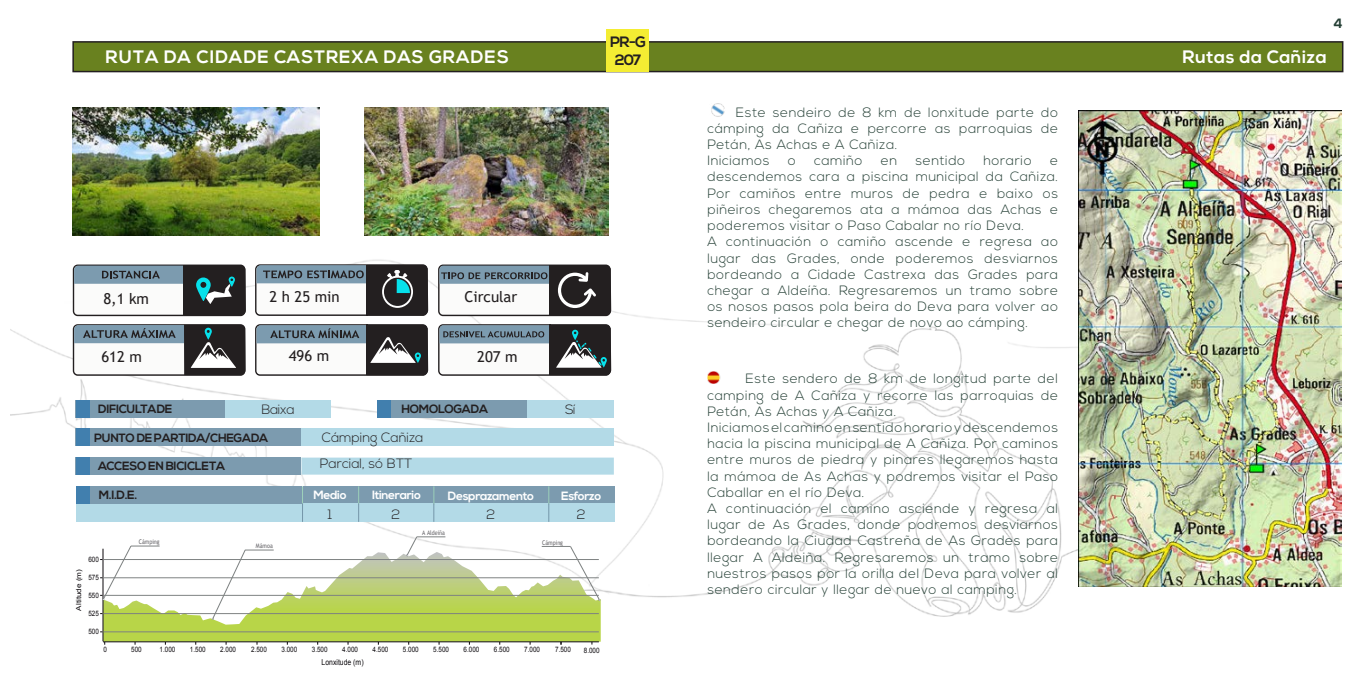
<style>
.page{position:relative;width:1361px;height:681px;background:#fff}
.page>*{position:absolute;margin:0;border:0;box-sizing:border-box;transform-origin:0 0}
.t1{font:700 18px "Nexa";letter-spacing:.05em;color:#fff}
.t2{font:700 18px "Nexa";letter-spacing:.03em;color:#fff}
.t3{font:15px "Trebuchet MS";color:#231f20}
.t4{font:700 15px "Nexa";color:#231f20}
.t5{font:300 13.5px/16.2px "Nexa";letter-spacing:.04em;color:#243f35;text-align:justify}
.t6{font:300 13.5px "Nexa";color:#231f20}
.t7{font:700 13.5px "Nexa";color:#243f35}
.t8{font:700 12px "Nexa";letter-spacing:-.03em;color:#231f20}
.t9{font:700 12px "Nexa";letter-spacing:-.03em;color:#fff}
.t10{font:8.1px "Arial";color:#0c090d;scale:.85 1}
.t11{font:7.5px "Arial";color:#0c090d;scale:.85 1}
.t12{font:6.9px "Arial";color:#0c090d;scale:1.18 1}
.t13{font:6.45px "Trebuchet MS";color:#656468;scale:.85 1}
</style>
<div class="page">
<img style="left:11px;top:29px;width:1333px;height:616px">
<img style="left:364px;top:107px;width:245px;height:128px">
<img style="left:1079px;top:110px;width:262px;height:476px">
<div style="left:73px;top:42px;width:1269px;height:30px;background:#69811f"></div>
<div style="left:72px;top:41px;width:1271px;height:31px;border:2px solid #231f20"></div>
<div style="left:607px;top:29px;width:42px;height:43px;background:#f4ed33"></div>
<svg style="left:707px;top:371px;width:13px;height:13px"></svg>
<div style="left:75px;top:428px;width:226px;height:17px;background:#7c9baf"></div>
<div style="left:75px;top:457px;width:226px;height:17px;background:#7c9baf"></div>
<div style="left:75px;top:400px;width:150px;height:17px;background:#7c9baf"></div>
<div style="left:377px;top:400px;width:150px;height:17px;background:#7c9baf"></div>
<div style="left:76px;top:428px;width:14px;height:17px;background:#417fae"></div>
<div style="left:76px;top:457px;width:14px;height:17px;background:#417fae"></div>
<div style="left:301px;top:428px;width:313px;height:17px;background:#b3dae7"></div>
<div style="left:301px;top:457px;width:313px;height:17px;background:#b3dae7"></div>
<div style="left:76px;top:400px;width:14px;height:17px;background:#417fae"></div>
<div style="left:377px;top:400px;width:14px;height:17px;background:#417fae"></div>
<div style="left:527px;top:400px;width:87px;height:17px;background:#b4dae7"></div>
<div style="left:225px;top:400px;width:106px;height:17px;background:#b3dae7"></div>
<div style="left:303px;top:486px;width:311px;height:17px;background:#7c9baf"></div>
<div style="left:76px;top:503px;width:538px;height:18px;background:#b3dae7"></div>
<div style="left:76px;top:486px;width:226px;height:17px;background:#7c9baf"></div>
<svg style="left:302px;top:486px;width:1px;height:35px"></svg>
<svg style="left:358px;top:486px;width:1px;height:35px"></svg>
<svg style="left:433px;top:486px;width:1px;height:35px"></svg>
<svg style="left:548px;top:486px;width:1px;height:35px"></svg>
<div style="left:76px;top:486px;width:14px;height:17px;background:#417fae"></div>
<svg style="left:73px;top:264px;width:173px;height:52px"></svg>
<svg style="left:73px;top:324px;width:172px;height:51px"></svg>
<svg style="left:255px;top:324px;width:173px;height:51px"></svg>
<svg style="left:255px;top:264px;width:173px;height:52px"></svg>
<svg style="left:438px;top:324px;width:173px;height:51px"></svg>
<svg style="left:438px;top:264px;width:173px;height:52px"></svg>
<svg style="left:104px;top:551px;width:497px;height:90px"></svg>
<hr style="left:103px;top:641px;width:496px;height:1px;background:#0c090d">
<hr style="left:103px;top:548px;width:1px;height:93px;background:#0c090d">
<hr style="left:104px;top:559px;width:495px;height:1px;background:#7d8181">
<hr style="left:104px;top:577px;width:495px;height:1px;background:#7d8181">
<hr style="left:104px;top:595px;width:495px;height:1px;background:#7d8181">
<hr style="left:104px;top:613px;width:495px;height:1px;background:#7d8181">
<hr style="left:104px;top:631px;width:495px;height:1px;background:#7d8181">
<svg style="left:100px;top:545px;width:60px;height:55px"></svg>
<svg style="left:542px;top:545px;width:58px;height:55px"></svg>
<svg style="left:406px;top:536px;width:39px;height:20px"></svg>
<svg style="left:212px;top:549px;width:62px;height:70px"></svg>
<img style="left:710px;top:102px;width:17px;height:17px">
<img style="left:73px;top:107px;width:246px;height:128px">
<p class="t4" style="left:610px;top:33px;width:37px">PR-G</p>
<p class="t1" style="left:105px;top:47px;width:405px">RUTA DA CIDADE CASTREXA DAS GRADES</p>
<p class="t4" style="left:615px;top:51px;width:28px">207</p>
<p class="t2" style="left:1182px;top:47px;width:146px">Rutas da Cañiza</p>
<p class="t7" style="left:1333px;top:16px;width:11px">4</p>
<p class="t3" style="left:103px;top:289px;width:47px">8,1 km</p>
<p class="t3" style="left:269px;top:287px;width:72px">2 h 25 min</p>
<p class="t3" style="left:464px;top:287px;width:54px">Circular</p>
<p class="t3" style="left:101px;top:347px;width:42px">612 m</p>
<p class="t3" style="left:289px;top:345px;width:42px">496 m</p>
<p class="t3" style="left:477px;top:347px;width:42px">207 m</p>
<p class="t8" style="left:98px;top:402px;width:75px">DIFICULTADE</p>
<p class="t6" style="left:261px;top:401px;width:35px">Baixa</p>
<p class="t8" style="left:401px;top:402px;width:88px">HOMOLOGADA</p>
<p class="t6" style="left:565px;top:401px;width:12px">Sí</p>
<p class="t8" style="left:94px;top:431px;width:176px">PUNTO DE PARTIDA/CHEGADA</p>
<p class="t8" style="left:98px;top:459px;width:128px">ACCESO EN BICICLETA</p>
<p class="t9" style="left:313px;top:488px;width:35px">Medio</p>
<p class="t9" style="left:372px;top:488px;width:51px">Itinerario</p>
<p class="t9" style="left:448px;top:488px;width:88px">Desprazamento</p>
<p class="t9" style="left:561px;top:488px;width:42px">Esforzo</p>
<p class="t6" style="left:328px;top:506px;width:6px">1</p>
<p class="t6" style="left:391px;top:506px;width:10px">2</p>
<p class="t6" style="left:486px;top:506px;width:10px">2</p>
<p class="t6" style="left:577px;top:506px;width:10px">2</p>
<p class="t6" style="left:322px;top:429px;width:103px">Cámping Cañiza</p>
<p class="t6" style="left:320px;top:455px;width:94px">Parcial, só BTT</p>
<p class="t8" style="left:99px;top:488px;width:40px">M.I.D.E.</p>
<p class="t11" style="left:88px;top:554px;width:14px">600</p>
<p class="t11" style="left:88px;top:572px;width:14px">575</p>
<p class="t11" style="left:88px;top:590px;width:14px">550</p>
<p class="t11" style="left:88px;top:608px;width:14px">525</p>
<p class="t11" style="left:88px;top:626px;width:14px">500</p>
<p class="t12" style="left:74px;top:610px;width:37px;rotate:-90deg">Altitude (m)</p>
<p class="t13" style="left:139px;top:537px;width:26px">Cámping</p>
<p class="t13" style="left:422px;top:528px;width:28px">A Aldeiña</p>
<p class="t13" style="left:256px;top:542px;width:21px">Mámoa</p>
<p class="t13" style="left:542px;top:538px;width:26px">Cámping</p>
<p class="t11" style="left:103px;top:644px;width:6px">0</p>
<p class="t11" style="left:131px;top:644px;width:14px">500</p>
<p class="t11" style="left:160px;top:644px;width:20px">1.000</p>
<p class="t11" style="left:190px;top:644px;width:20px">1.500</p>
<p class="t11" style="left:220px;top:644px;width:20px">2.000</p>
<p class="t11" style="left:251px;top:644px;width:20px">2.500</p>
<p class="t11" style="left:281px;top:644px;width:20px">3.000</p>
<p class="t11" style="left:312px;top:644px;width:20px">3.500</p>
<p class="t11" style="left:342px;top:644px;width:20px">4.000</p>
<p class="t11" style="left:372px;top:644px;width:20px">4.500</p>
<p class="t11" style="left:403px;top:644px;width:20px">5.000</p>
<p class="t11" style="left:433px;top:644px;width:20px">5.500</p>
<p class="t11" style="left:463px;top:644px;width:20px">6.000</p>
<p class="t11" style="left:494px;top:644px;width:20px">6.500</p>
<p class="t11" style="left:524px;top:644px;width:20px">7.000</p>
<p class="t11" style="left:555px;top:644px;width:20px">7.500</p>
<p class="t11" style="left:584px;top:644px;width:20px">8.000</p>
<p class="t10" style="left:322px;top:656px;width:51px">Lonxitude (m)</p>
<p class="t5" style="left:707px;top:104px;width:352px;text-indent:28px">Este sendeiro de 8 km de lonxitude parte do cámping da Cañiza e percorre as parroquias de Petán, As Achas e A Cañiza.</p>
<p class="t5" style="left:707px;top:153px;width:64px">Iniciamos</p>
<p class="t5" style="left:788px;top:153px;width:9px">o</p>
<p class="t5" style="left:814px;top:153px;width:50px">camiño</p>
<p class="t5" style="left:881px;top:153px;width:18px">en</p>
<p class="t5" style="left:915px;top:153px;width:51px">sentido</p>
<p class="t5" style="left:983px;top:153px;width:50px">horario</p>
<p class="t5" style="left:707px;top:153px;width:352px;text-indent:343px">e descendemos cara a piscina municipal da Cañiza.<br>Por camiños entre muros de pedra e baixo os piñeiros chegaremos ata a mámoa das Achas e poderemos visitar o Paso Cabalar no río Deva.</p>
<p class="t5" style="left:707px;top:234px;width:352px">A continuación o camiño ascende e regresa ao lugar das Grades, onde poderemos desviarnos bordeando a Cidade Castrexa das Grades para chegar a Aldeíña. Regresaremos un tramo sobre os nosos pasos pola beira do Deva para volver ao sendeiro circular e chegar de novo ao cámping.</p>
<p class="t5" style="left:707px;top:371px;width:352px;text-indent:38px">Este sendero de 8 km de longitud parte del camping de A Cañiza y recorre las parroquias de Petán, As Achas y A Cañiza.</p>
<p class="t5" style="left:707px;top:419px;width:352px">Iniciamos el camino en sentido horario y descendemos hacia la piscina municipal de A Cañiza. Por caminos entre muros de piedra y pinares llegaremos hasta la mámoa de As Achas y podremos visitar el Paso Caballar en el río Deva.</p>
<p class="t5" style="left:707px;top:500px;width:352px">A continuación el camino asciende y regresa al lugar de As Grades, donde podremos desviarnos bordeando la Ciudad Castreña de As Grades para llegar A Aldeiña. Regresaremos un tramo sobre nuestros pasos por la orilla del Deva para volver al sendero circular y llegar de nuevo al camping.</p>
</div>
